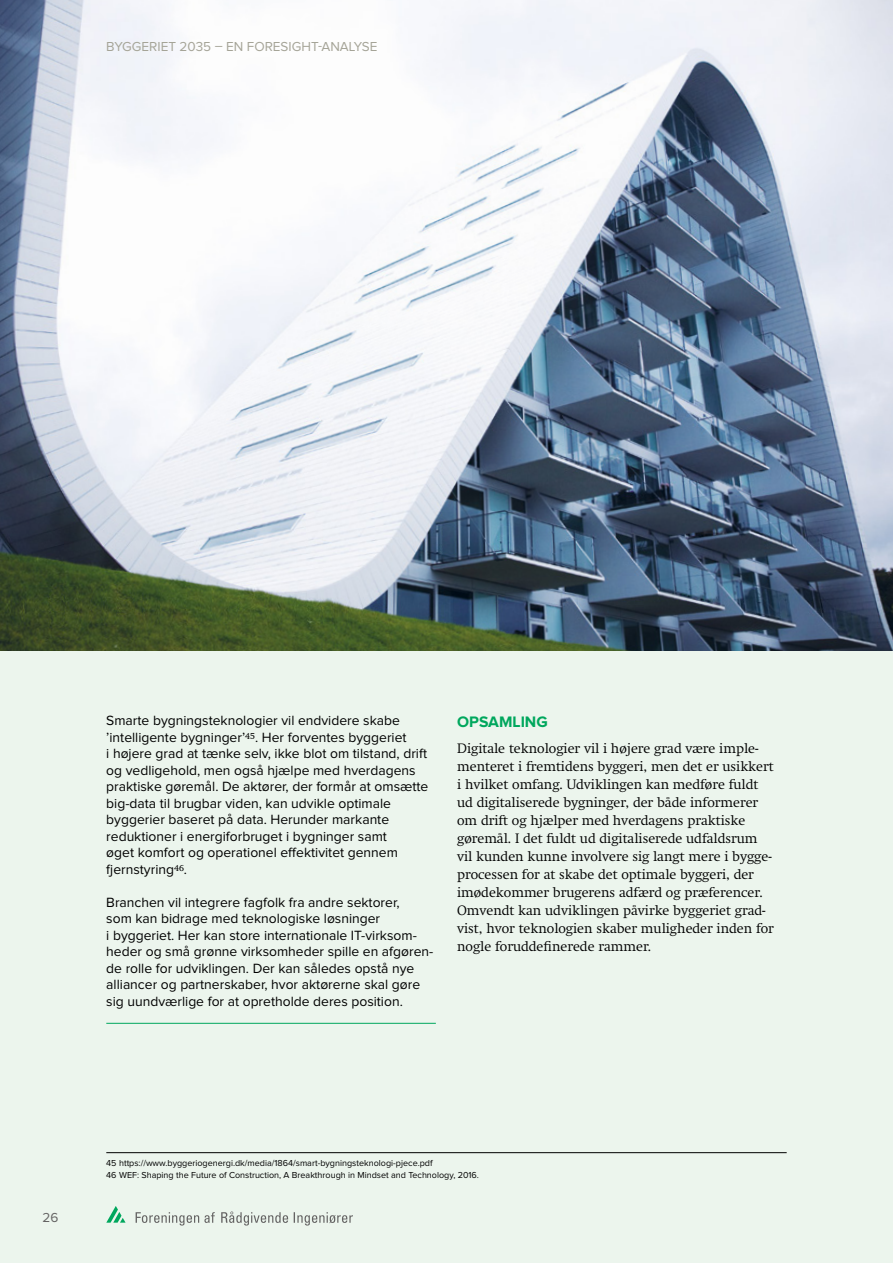
<style>
.page{position:relative;width:893px;height:1263px;background:#ecf5ed}
.page>*{position:absolute;margin:0;border:0;box-sizing:border-box;transform-origin:0 0}
.Mellemrubrik_1_10_5{font:700 15.75px "Proxima Nova";color:#00a75d}
.Blå_brød{font:13.8px/16.5px "Proxima Nova";color:#000}
.Sort_brød_m_streg_un{font:13.8px/16.5px "Proxima Nova";color:#000}
.Brød_9_12{font:300 13.5px/18px "Swift";color:#000}
.t1{font:13.5px "Proxima Nova";color:#a5a497}
.t2{font:13.5px "Proxima Nova";color:#646363}
.Notetekster{font:9px "Proxima Nova";color:#000}
.Første_fodnote{font:9px "Proxima Nova";color:#000}
</style>
<div class="page">
<img style="left:0;top:0;width:893px;height:651px">
<svg style="left:106px;top:1206px;width:20px;height:17px"></svg>
<svg style="left:136px;top:1212px;width:79px;height:13px"></svg>
<svg style="left:221px;top:1211px;width:67px;height:14px"></svg>
<svg style="left:294px;top:1212px;width:59px;height:13px"></svg>
<hr style="left:106px;top:1023px;width:330px;height:1px;background:#00a75d">
<hr style="left:106px;top:1152px;width:681px;height:1px;background:#000">
<p class="t1" style="left:106px;top:40px;width:273px">BYGGERIET 2035 – EN FORESIGHT-ANALYSE</p>
<p class="Blå_brød" style="left:106px;top:713px;width:324px">Smarte bygningsteknologier vil endvidere skabe ’intelligente bygninger’<sup>45</sup>. Her forventes byggeriet<br>i højere grad at tænke selv, ikke blot om tilstand, drift og vedligehold, men også hjælpe med hverdagens praktiske gøremål. De aktører, der formår at omsætte big-data til brugbar viden, kan udvikle optimale byggerier baseret på data. Herunder markante reduktioner i energiforbruget i bygninger samt<br>øget komfort og operationel effektivitet gennem fjernstyring<sup>46</sup>.</p>
<p class="Sort_brød_m_streg_un" style="left:106px;top:895px;width:329px">Branchen vil integrere fagfolk fra andre sektorer,<br>som kan bidrage med teknologiske løsninger<br>i byggeriet. Her kan store internationale IT-virksom&shy;heder og små grønne virksomheder spille en afgøren&shy;de rolle for udviklingen. Der kan således opstå nye alliancer og partnerskaber, hvor aktørerne skal gøre sig uundværlige for at opretholde deres position.</p>
<p class="Mellemrubrik_1_10_5" style="left:457px;top:714px;width:92px">OPSAMLING</p>
<p class="Brød_9_12" style="left:457px;top:739px;width:318px">Digitale teknologier vil i højere grad være imple&shy;menteret i fremtidens byggeri, men det er usikkert i hvilket omfang. Udviklingen kan medføre fuldt ud digitaliserede bygninger, der både informerer om drift og hjælper med hverdagens praktiske gøremål. I det fuldt ud digitaliserede udfaldsrum vil kunden kunne involvere sig langt mere i bygge&shy;processen for at skabe det optimale byggeri, der imødekommer brugerens adfærd og præferencer.<br>Omvendt kan udviklingen påvirke byggeriet grad&shy;vist, hvor teknologien skaber muligheder inden for nogle foruddefinerede rammer.</p>
<p class="t2" style="left:43px;top:1212px;width:17px">26</p>
<p class="Første_fodnote" style="left:106px;top:1158px;width:328px">45 https://www.byggeriogenergi.dk/media/1864/smart-bygningsteknologi-pjece.pdf</p>
<p class="Notetekster" style="left:106px;top:1171px;width:374px">46 WEF: Shaping the Future of Construction, A Breakthrough in Mindset and Technology, 2016.</p>
</div>
